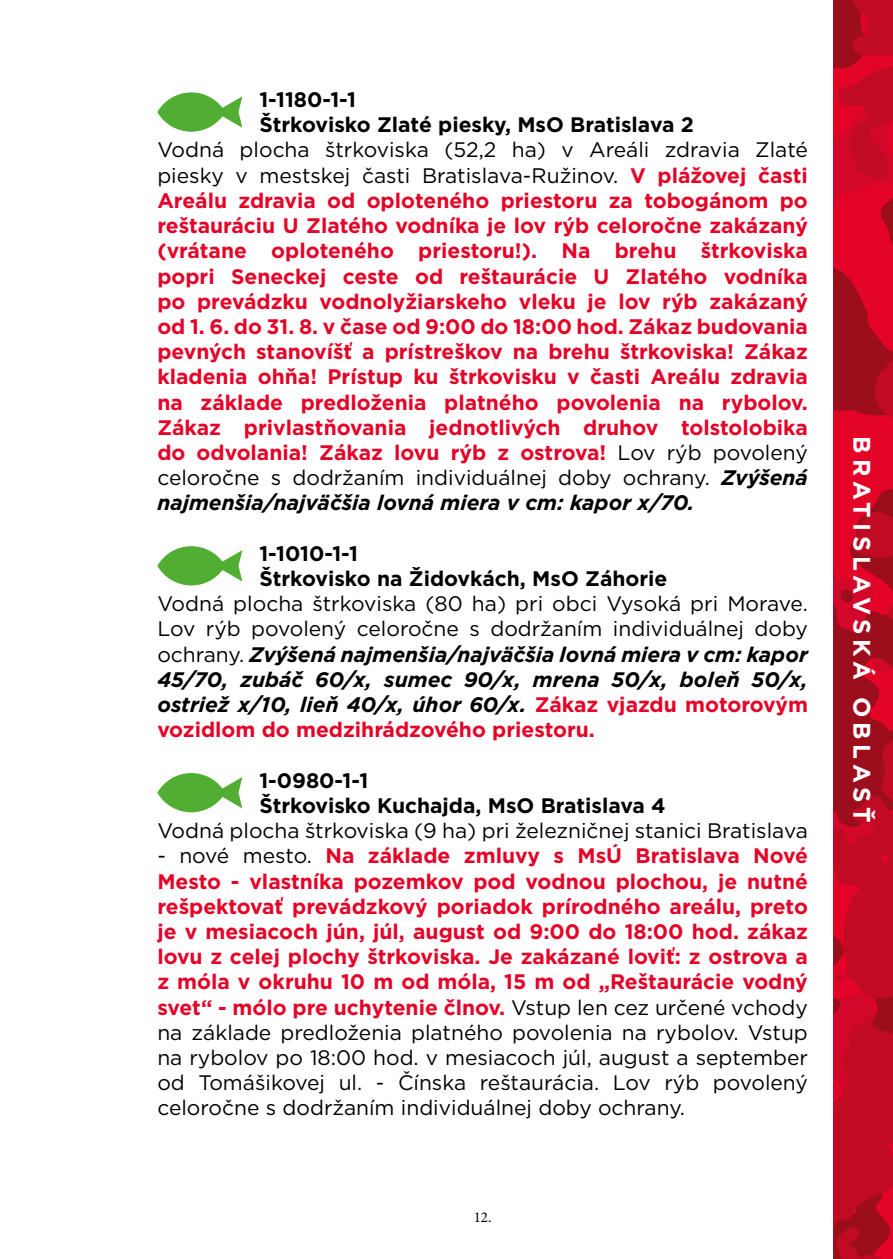
<style>
.page{position:relative;width:893px;height:1259px;background:#fff}
.page>*{position:absolute;margin:0;border:0;box-sizing:border-box;transform-origin:0 0}
.t1{font:700 24px "Gotham";letter-spacing:.2em;color:#fff}
.t2{font:700 21px/25.2px "Gotham";color:#e40428;text-align:justify}
.t3{font:italic 700 21px/25.2px "Gotham";color:#000;text-align:justify}
.t4{font:700 21px/25.2px "Gotham";color:#000}
.t5{font:21px "Gotham";color:#000}
.t6{font:15px "Minion Pro";color:#000}
.s1{font-weight:400;color:#000}
.s2{font-style:italic;color:#000}
.s3{font-weight:400;font-style:normal}
.s4{font-style:normal;color:#e40428}
</style>
<div class="page">
<svg style="left:833px;top:0;width:60px;height:1259px;background:#c10923"></svg>
<svg style="left:157px;top:92px;width:85px;height:40px"></svg>
<svg style="left:157px;top:546px;width:85px;height:39px"></svg>
<svg style="left:157px;top:773px;width:85px;height:39px"></svg>
<p class="t4" style="left:259px;top:87px;width:436px">1-1180-1-1<br>Štrkovisko Zlaté piesky, MsO Bratislava 2</p>
<p class="t2" style="left:157px;top:137px;width:652px"><span class="s1">Vodná plocha štrkoviska (52,2 ha) v Areáli zdravia Zlaté piesky v mestskej časti Bratislava-Ružinov.</span> V plážovej časti Areálu zdravia od oploteného priestoru za tobogánom po reštauráciu U Zlatého vodníka je lov rýb celoročne zakázaný (vrátane oploteného priestoru!). Na brehu štrkoviska popri Seneckej ceste od reštaurácie U Zlatého vodníka po prevádzku vodnolyžiarskeho vleku je lov rýb zakázaný od 1. 6. do 31. 8. v čase od 9:00 do 18:00 hod. Zákaz budovania pevných stanovíšť a prístreškov na brehu štrkoviska! Zákaz kladenia ohňa! Prístup ku štrkovisku v časti Areálu zdravia na základe predloženia platného povolenia na rybolov.<br>Zákaz privlastňovania jednotlivých druhov tolstolobika do odvolania! Zákaz lovu rýb z ostrova! <span class="s1">Lov rýb povolený celoročne s dodržaním individuálnej doby ochrany.</span> <span class="s2">Zvýšená najmenšia/najväčšia lovná miera v cm: kapor x/70.</span></p>
<p class="t4" style="left:259px;top:540px;width:410px">1-1010-1-1<br>Štrkovisko na Židovkách, MsO Záhorie</p>
<p class="t3" style="left:157px;top:591px;width:652px"><span class="s3">Vodná plocha štrkoviska (80 ha) pri obci Vysoká pri Morave.<br>Lov rýb povolený celoročne s dodržaním individuálnej doby ochrany.</span> Zvýšená najmenšia/najväčšia lovná miera v cm: kapor 45/70, zubáč 60/x, sumec 90/x, mrena 50/x, boleň 50/x, ostriež x/10, lieň 40/x, úhor 60/x. <span class="s4">Zákaz vjazdu motorovým vozidlom do medzihrádzového priestoru.</span></p>
<p class="t4" style="left:259px;top:767px;width:408px">1-0980-1-1<br>Štrkovisko Kuchajda, MsO Bratislava 4</p>
<p class="t5" style="left:157px;top:817px;width:652px">Vodná plocha štrkoviska (9 ha) pri železničnej stanici Bratislava</p>
<p class="t2" style="left:157px;top:843px;width:652px"><span class="s1">- nové mesto.</span> Na základe zmluvy s MsÚ Bratislava Nové Mesto - vlastníka pozemkov pod vodnou plochou, je nutné rešpektovať prevádzkový poriadok prírodného areálu, preto je v mesiacoch jún, júl, august od 9:00 do 18:00 hod. zákaz lovu z celej plochy štrkoviska. Je zakázané loviť: z ostrova a z móla v okruhu 10 m od móla, 15 m od „Reštaurácie vodný svet“ - mólo pre uchytenie člnov. <span class="s1">Vstup len cez určené vchody na základe predloženia platného povolenia na rybolov. Vstup na rybolov po 18:00 hod. v mesiacoch júl, august a september od Tomášikovej ul. - Čínska reštaurácia. Lov rýb povolený celoročne s dodržaním individuálnej doby ochrany.</span></p>
<p class="t6" style="left:474px;top:1207px;width:19px">12.</p>
<p class="t1" style="left:878px;top:436px;width:388px;rotate:90deg">BRATISLAVSKÁ OBLASŤ</p>
</div>
